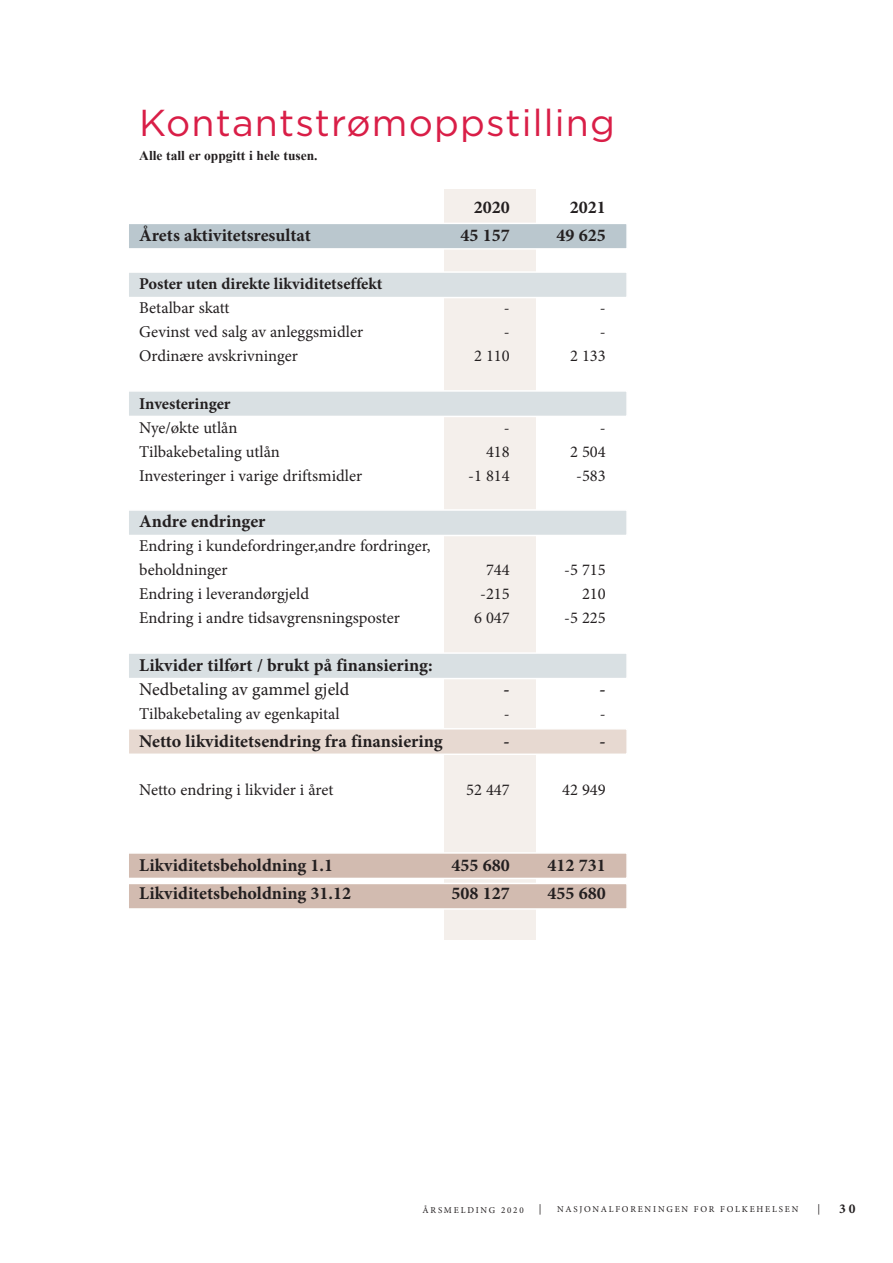
<style>
.page{position:relative;width:893px;height:1263px;background:#fff}
.page>*{position:absolute;margin:0;border:0;box-sizing:border-box;transform-origin:0 0}
.Tittel{font:37.5px "Gotham";letter-spacing:.03em;color:#d91e47}
.Regnskap_mellomsum{font:700 18px "Minion Pro";color:#231f20}
.regnskap_brød{font:700 18px/24px "Minion Pro";color:#231f20}
.regnskap_brød-2{font:16.5px "Minion Pro";color:#231f20}
.regnskap_brød-3{font:700 16.5px/24px "Minion Pro";letter-spacing:-.005em;color:#231f20}
.regnskap_brød-4{font:700 13.5px "Times New Roman";color:#231f20}
.t1{font:700 13.5px "Minion Pro";color:#231f20}
.t2{font:10.5px "Minion Pro";color:#231f20}
.t3{font:9px "Minion Pro";letter-spacing:.2em;color:#231f20}
.s1{font-weight:400}
</style>
<div class="page">
<div style="left:445px;top:189px;width:91px;height:751px;background:#f4efeb"></div>
<div style="left:127px;top:852px;width:501px;height:27px;background:#d2bbb0;border:2px solid #fff"></div>
<div style="left:127px;top:883px;width:501px;height:27px;background:#d2bbb0;border:2px solid #fff"></div>
<div style="left:128px;top:728px;width:500px;height:27px;background:#e7d9d1;border:2px solid #fff"></div>
<div style="left:127px;top:223px;width:501px;height:27px;background:#bac7ce;border:2px solid #fff"></div>
<div style="left:127px;top:271px;width:501px;height:27px;background:#d9e0e3;border:2px solid #fff"></div>
<div style="left:127px;top:390px;width:501px;height:27px;background:#d9e0e3;border:2px solid #fff"></div>
<div style="left:127px;top:509px;width:501px;height:27px;background:#d9e0e3;border:2px solid #fff"></div>
<div style="left:127px;top:652px;width:501px;height:27px;background:#d9e0e3;border:2px solid #fff"></div>
<p class="Tittel" style="left:139px;top:99px;width:477px">Kontantstrømoppstilling</p>
<p class="regnskap_brød-4" style="left:139px;top:146px;width:180px">Alle tall er oppgitt i hele tusen.</p>
<p class="Regnskap_mellomsum" style="left:474px;top:194px;width:37px">2020</p>
<p class="Regnskap_mellomsum" style="left:570px;top:194px;width:37px">2021</p>
<p class="Regnskap_mellomsum" style="left:139px;top:222px;width:173px">Årets aktivitetsresultat</p>
<p class="Regnskap_mellomsum" style="left:460px;top:222px;width:51px">45 157</p>
<p class="Regnskap_mellomsum" style="left:556px;top:222px;width:51px">49 625</p>
<p class="regnskap_brød-3" style="left:139px;top:271px;width:245px">Poster uten direkte likviditetseffekt</p>
<p class="regnskap_brød-2" style="left:139px;top:296px;width:92px">Betalbar skatt</p>
<p class="regnskap_brød-2" style="left:504px;top:296px;width:7px">-</p>
<p class="regnskap_brød-2" style="left:600px;top:296px;width:7px">-</p>
<p class="regnskap_brød-2" style="left:139px;top:320px;width:225px">Gevinst ved salg av anleggsmidler</p>
<p class="regnskap_brød-2" style="left:504px;top:320px;width:7px">-</p>
<p class="regnskap_brød-2" style="left:600px;top:320px;width:7px">-</p>
<p class="regnskap_brød-2" style="left:139px;top:344px;width:160px">Ordinære avskrivninger</p>
<p class="regnskap_brød-2" style="left:474px;top:344px;width:37px">2 110</p>
<p class="regnskap_brød-2" style="left:570px;top:344px;width:37px">2 133</p>
<p class="regnskap_brød-3" style="left:139px;top:391px;width:100px">Investeringer<br><span class="s1">Nye/økte utlån</span></p>
<p class="regnskap_brød-2" style="left:504px;top:416px;width:7px">-</p>
<p class="regnskap_brød-2" style="left:600px;top:416px;width:7px">-</p>
<p class="regnskap_brød-2" style="left:139px;top:440px;width:142px">Tilbakebetaling utlån</p>
<p class="regnskap_brød-2" style="left:486px;top:440px;width:25px">418</p>
<p class="regnskap_brød-2" style="left:570px;top:440px;width:37px">2 504</p>
<p class="regnskap_brød-2" style="left:139px;top:464px;width:224px">Investeringer i varige driftsmidler</p>
<p class="regnskap_brød-2" style="left:468px;top:464px;width:43px">-1 814</p>
<p class="regnskap_brød-2" style="left:576px;top:464px;width:31px">-583</p>
<p class="regnskap_brød" style="left:139px;top:509px;width:128px">Andre endringer</p>
<p class="regnskap_brød-2" style="left:139px;top:534px;width:293px">Endring i kundefordringer,andre fordringer,</p>
<p class="regnskap_brød-2" style="left:139px;top:558px;width:90px">beholdninger</p>
<p class="regnskap_brød-2" style="left:486px;top:558px;width:25px">744</p>
<p class="regnskap_brød-2" style="left:564px;top:558px;width:43px">-5 715</p>
<p class="regnskap_brød-2" style="left:139px;top:582px;width:171px">Endring i leverandørgjeld</p>
<p class="regnskap_brød-2" style="left:480px;top:582px;width:31px">-215</p>
<p class="regnskap_brød-2" style="left:582px;top:582px;width:25px">210</p>
<p class="regnskap_brød-2" style="left:139px;top:606px;width:262px">Endring i andre tidsavgrensningsposter</p>
<p class="regnskap_brød-2" style="left:474px;top:606px;width:37px">6 047</p>
<p class="regnskap_brød-2" style="left:564px;top:606px;width:43px">-5 225</p>
<p class="regnskap_brød" style="left:139px;top:653px;width:295px">Likvider tilført / brukt på finansiering:<br><span class="s1">Nedbetaling av gammel gjeld</span></p>
<p class="regnskap_brød" style="left:504px;top:677px;width:8px">-</p>
<p class="regnskap_brød" style="left:600px;top:677px;width:8px">-</p>
<p class="regnskap_brød-2" style="left:139px;top:702px;width:202px">Tilbakebetaling av egenkapital</p>
<p class="regnskap_brød-2" style="left:504px;top:702px;width:7px">-</p>
<p class="regnskap_brød-2" style="left:600px;top:702px;width:7px">-</p>
<p class="Regnskap_mellomsum" style="left:139px;top:728px;width:305px">Netto likviditetsendring fra finansiering</p>
<p class="Regnskap_mellomsum" style="left:504px;top:728px;width:8px">-</p>
<p class="Regnskap_mellomsum" style="left:600px;top:728px;width:8px">-</p>
<p class="regnskap_brød-2" style="left:139px;top:778px;width:196px">Netto endring i likvider i året</p>
<p class="regnskap_brød-2" style="left:466px;top:778px;width:45px">52 447</p>
<p class="regnskap_brød-2" style="left:562px;top:778px;width:45px">42 949</p>
<p class="Regnskap_mellomsum" style="left:139px;top:853px;width:195px">Likviditetsbeholdning 1.1</p>
<p class="Regnskap_mellomsum" style="left:451px;top:853px;width:60px">455 680</p>
<p class="Regnskap_mellomsum" style="left:547px;top:853px;width:60px">412 731</p>
<p class="Regnskap_mellomsum" style="left:139px;top:881px;width:213px">Likviditetsbeholdning 31.12</p>
<p class="Regnskap_mellomsum" style="left:451px;top:881px;width:60px">508 127</p>
<p class="Regnskap_mellomsum" style="left:547px;top:881px;width:60px">455 680</p>
<p class="t3" style="left:423px;top:1204px;width:103px">ÅRSMELDING 2020</p>
<p class="t2" style="left:539px;top:1202px;width:4px">|</p>
<p class="t3" style="left:557px;top:1203px;width:243px">NASJONALFORENINGEN FOR FOLKEHELSEN</p>
<p class="t2" style="left:817px;top:1202px;width:4px">|</p>
<p class="t1" style="left:839px;top:1199px;width:18px">30</p>
</div>
